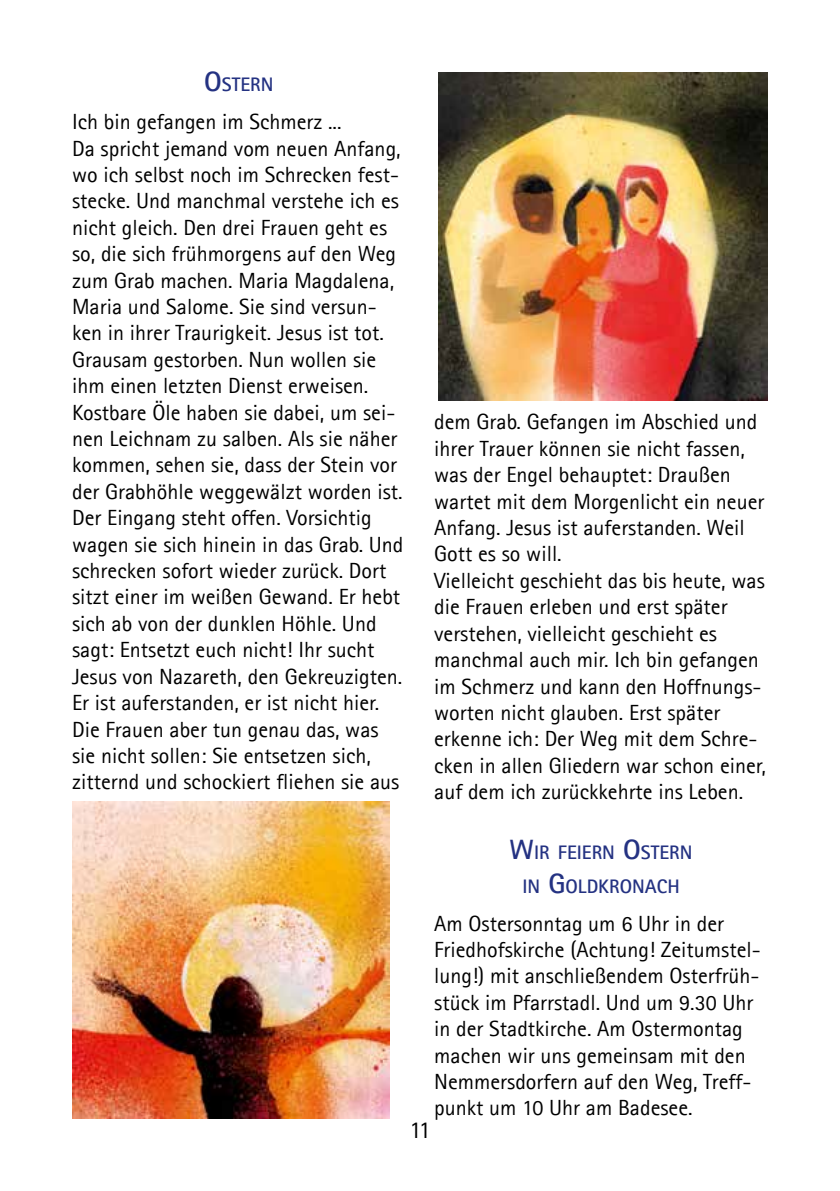
<style>
.page{position:relative;width:840px;height:1191px;background:#fff}
.page>*{position:absolute;margin:0;border:0;box-sizing:border-box;transform-origin:0 0}
.t1{font:24px "Agfa Rotis Sans Serif";color:#000}
.t2{font:22px/26.4px "Agfa Rotis Sans Serif";color:#000}
.t3{font:700 19.6px/33.6px "Agfa Rotis Sans Serif";color:#243282;text-align:center}
.s1{font-size:28px}
</style>
<div class="page">
<img style="left:438px;top:72px;width:329px;height:329px">
<img style="left:72px;top:801px;width:317px;height:318px">
<p class="t3" style="left:204px;top:68px;width:71px"><span class="s1">O</span>STERN</p>
<p class="t2" style="left:72px;top:108px;width:333px">Ich bin gefangen im Schmerz ...<br>Da spricht jemand vom neuen Anfang, wo ich selbst noch im Schrecken fest&shy;stecke. Und manchmal verstehe ich es nicht gleich. Den drei Frauen geht es so, die sich frühmorgens auf den Weg zum Grab machen. Maria Magdalena, Maria und Salome. Sie sind versun&shy;ken in ihrer Traurigkeit. Jesus ist tot.<br>Grausam gestorben. Nun wollen sie ihm einen letzten Dienst erweisen.<br>Kostbare Öle haben sie dabei, um sei&shy;nen Leichnam zu salben. Als sie näher kommen, sehen sie, dass der Stein vor der Grabhöhle weggewälzt worden ist.<br>Der Eingang steht offen. Vorsichtig wagen sie sich hinein in das Grab. Und schrecken sofort wieder zurück. Dort sitzt einer im weißen Gewand. Er hebt sich ab von der dunklen Höhle. Und sagt: Entsetzt euch nicht! Ihr sucht Jesus von Nazareth, den Gekreuzigten.<br>Er ist auferstanden, er ist nicht hier.<br>Die Frauen aber tun genau das, was sie nicht sollen: Sie entsetzen sich, zitternd und schockiert fliehen sie aus</p>
<p class="t2" style="left:434px;top:408px;width:333px">dem Grab. Gefangen im Abschied und ihrer Trauer können sie nicht fassen, was der Engel behauptet: Draußen wartet mit dem Morgenlicht ein neuer Anfang. Jesus ist auferstanden. Weil Gott es so will.<br>Vielleicht geschieht das bis heute, was die Frauen erleben und erst später verstehen, vielleicht geschieht es manchmal auch mir. Ich bin gefangen im Schmerz und kann den Hoffnungs&shy;worten nicht glauben. Erst später erkenne ich: Der Weg mit dem Schre&shy;cken in allen Gliedern war schon einer, auf dem ich zurückkehrte ins Leben.</p>
<p class="t3" style="left:509px;top:835px;width:184px"><span class="s1">W</span>I R FEI ERN <span class="s1">O</span>STERN<br>I N <span class="s1">G</span>OLDKRONACH</p>
<p class="t2" style="left:434px;top:909px;width:328px">Am Ostersonntag um 6 Uhr in der Friedhofskirche (Achtung! Zeitumstel&shy;lung!) mit anschließendem Osterfrüh&shy;stück im Pfarrstadl. Und um 9.30 Uhr in der Stadtkirche. Am Ostermontag machen wir uns gemeinsam mit den Nemmersdorfern auf den Weg, Treff&shy;punkt um 10 Uhr am Badesee.</p>
<p class="t1" style="left:409px;top:1115px;width:23px">11</p>
</div>
